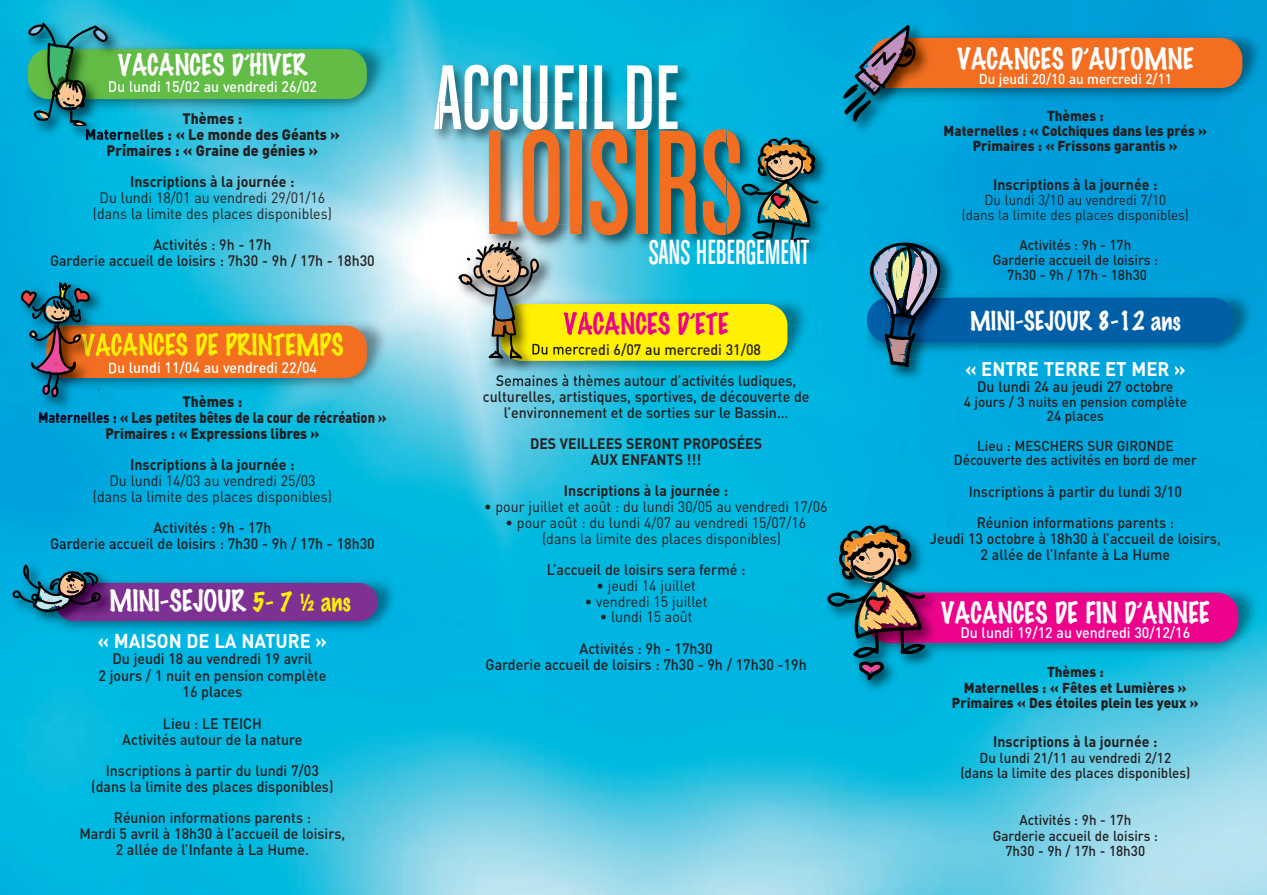
<style>
.page{position:relative;width:1267px;height:895px;background:#fff}
.page>*{position:absolute;margin:0;border:0;box-sizing:border-box;transform-origin:0 0}
.t1{font:158.4px "Chalet Comprime Cologne Sixty";color:#f36e21;scale:.83 1}
.t2{font:97.5px "Chalet Comprime Cologne Sixty";color:#fff;scale:.9 1}
.t3{font:36.9px "Chalet Comprime Cologne Sixty";color:#fff;scale:.83 1}
.t4{font:100 27px "Marker Felt";color:#fff;scale:.94 1}
.t5{font:100 27px "Marker Felt";color:#fff101;scale:.94 1}
.t6{font:100 27px "Marker Felt";color:#ed028c;scale:.94 1}
.t7{font:100 24px "Marker Felt";color:#fff;scale:.94 1}
.t8{font:700 19.5px "DIN";color:#fff;scale:.94 1}
.t9{font:500 15px/15.8px "DIN";color:#231f20;text-align:center;scale:.94 1}
.t10{font:15px/15.8px "DIN";color:#231f20;text-align:center;scale:.94 1}
.t11{font:700 15px/15.8px "DIN";color:#231f20;text-align:center;scale:.94 1}
.t12{font:900 15px/15.8px "DIN";color:#231f20;text-align:center;scale:.94 1}
.t13{font:500 15px "DIN";color:#fff;scale:.94 1}
.t14{font:500 14.25px/15.6px "DIN";color:#231f20;text-align:center;scale:.94 1}
.t15{font:900 14.25px/15px "DIN";color:#231f20;text-align:center;scale:.94 1}
.t16{font:14.25px/15px "DIN";color:#231f20;text-align:center;scale:.94 1}
.t17{font:500 14.25px "DIN";color:#fff;scale:.94 1}
.s1{font-size:24px;color:#fff101}
</style>
<div class="page">
<img style="left:0;top:0;width:1267px;height:895px">
<img style="left:132px;top:40px;width:270px;height:76px">
<div style="left:28px;top:49px;width:339px;height:50px;background:#63bc46;border-radius:21px"></div>
<img style="left:118px;top:316px;width:284px;height:78px">
<div style="left:46px;top:325px;width:321px;height:53px;background:#f36e21;border-radius:21px"></div>
<img style="left:943px;top:28px;width:324px;height:77px">
<div style="left:870px;top:38px;width:372px;height:50px;background:#f36e21;border-radius:21px"></div>
<img style="left:976px;top:289px;width:291px;height:70px">
<div style="left:867px;top:298px;width:367px;height:44px;background:#015fa7;border-radius:21px"></div>
<img style="left:408px;top:46px;width:328px;height:56px">
<img style="left:408px;top:102px;width:31px;height:76px">
<img style="left:439px;top:178px;width:365px;height:148px">
<img style="left:613px;top:102px;width:184px;height:18px">
<img style="left:439px;top:120px;width:288px;height:58px">
<img style="left:439px;top:102px;width:174px;height:28px">
<img style="left:627px;top:102px;width:50px;height:27px">
<img style="left:130px;top:573px;width:280px;height:65px">
<div style="left:55px;top:583px;width:323px;height:38px;background:#7f3193;border-radius:19px"></div>
<img style="left:8px;top:7px;width:124px;height:138px">
<img style="left:9px;top:40px;width:123px;height:76px">
<img style="left:108px;top:49px;width:24px;height:50px">
<img style="left:118px;top:53px;width:14px;height:23px">
<img style="left:109px;top:81px;width:23px;height:11px">
<img style="left:86px;top:129px;width:46px;height:11px">
<svg style="left:28px;top:23px;width:80px;height:102px"></svg>
<img style="left:0;top:266px;width:118px;height:154px">
<img style="left:92px;top:316px;width:26px;height:78px">
<img style="left:92px;top:325px;width:26px;height:53px">
<img style="left:53px;top:266px;width:62px;height:1px">
<img style="left:92px;top:333px;width:26px;height:23px">
<svg style="left:109px;top:363px;width:9px;height:10px"></svg>
<img style="left:39px;top:412px;width:77px;height:8px">
<svg style="left:21px;top:282px;width:71px;height:116px;background:#3d6d7a"></svg>
<img style="left:727px;top:120px;width:127px;height:141px">
<img style="left:727px;top:130px;width:13px;height:104px">
<svg style="left:741px;top:134px;width:80px;height:108px;background:#367a7f"></svg>
<img style="left:837px;top:223px;width:139px;height:170px">
<img style="left:849px;top:289px;width:127px;height:70px">
<img style="left:942px;top:298px;width:34px;height:44px">
<img style="left:837px;top:223px;width:17px;height:38px">
<svg style="left:866px;top:241px;width:76px;height:126px;background:#347290"></svg>
<img style="left:1001px;top:583px;width:266px;height:77px">
<div style="left:867px;top:592px;width:371px;height:50px;background:#ed028c;border-radius:21px"></div>
<img style="left:799px;top:483px;width:202px;height:231px">
<img style="left:926px;top:583px;width:71px;height:77px">
<img style="left:926px;top:592px;width:67px;height:50px">
<svg style="left:826px;top:520px;width:100px;height:161px;background:#367b8a"></svg>
<svg style="left:808px;top:684px;width:12px;height:7px"></svg>
<div style="left:0;top:546px;width:130px;height:92px;background:#00afe0"></div>
<img style="left:39px;top:573px;width:91px;height:65px">
<img style="left:55px;top:583px;width:75px;height:38px">
<img style="left:51px;top:546px;width:78px;height:3px">
<img style="left:110px;top:588px;width:20px;height:24px">
<img style="left:102px;top:634px;width:25px;height:4px">
<svg style="left:12px;top:564px;width:91px;height:54px;background:#2b6a8e"></svg>
<img style="left:584px;top:295px;width:240px;height:82px">
<img style="left:584px;top:295px;width:220px;height:31px">
<div style="left:501px;top:304px;width:286px;height:57px;background:#fff101;border-radius:21px"></div>
<img style="left:446px;top:225px;width:138px;height:157px">
<img style="left:489px;top:225px;width:92px;height:10px">
<img style="left:480px;top:359px;width:104px;height:18px">
<img style="left:541px;top:295px;width:43px;height:9px">
<img style="left:501px;top:304px;width:83px;height:57px">
<img style="left:563px;top:312px;width:21px;height:23px">
<img style="left:541px;top:344px;width:43px;height:10px">
<img style="left:497px;top:377px;width:87px;height:5px">
<img style="left:497px;top:374px;width:83px;height:3px">
<img style="left:458px;top:238px;width:83px;height:121px">
<img style="left:797px;top:0;width:136px;height:156px">
<img style="left:834px;top:122px;width:20px;height:21px">
<svg style="left:834px;top:1px;width:108px;height:121px;background:#2d87a0"></svg>
<h3 class="t4" style="left:118px;top:55px;width:203px">VACANCES D’HIVER</h3>
<p class="t13" style="left:108px;top:77px;width:224px">Du lundi 15/02 au vendredi 26/02</p>
<p class="t12" style="left:85px;top:110px;width:273px">Thèmes :<br>Maternelles : « Le monde des Géants »<br>Primaires : « Graine de génies »</p>
<p class="t11" style="left:130px;top:173px;width:176px">Inscriptions à la journée :</p>
<p class="t10" style="left:93px;top:189px;width:256px">Du lundi 18/01 au vendredi 29/01/16 (dans la limite des places disponibles)</p>
<p class="t9" style="left:50px;top:236px;width:347px">Activités : 9h - 17h<br>Garderie accueil de loisirs : 7h30 - 9h / 17h - 18h30</p>
<h3 class="t5" style="left:81px;top:335px;width:280px">VACANCES DE PRINTEMPS</h3>
<p class="t13" style="left:108px;top:358px;width:224px">Du lundi 11/04 au vendredi 22/04</p>
<p class="t12" style="left:38px;top:393px;width:372px">Thèmes :<br>Maternelles : « Les petites bêtes de la cour de récréation »<br>Primaires : « Expressions libres »</p>
<p class="t11" style="left:130px;top:456px;width:176px">Inscriptions à la journée :</p>
<p class="t10" style="left:93px;top:472px;width:256px">Du lundi 14/03 au vendredi 25/03 (dans la limite des places disponibles)</p>
<p class="t9" style="left:50px;top:519px;width:347px">Activités : 9h - 17h<br>Garderie accueil de loisirs : 7h30 - 9h / 17h - 18h30</p>
<h3 class="t4" style="left:109px;top:579px;width:259px">MINI-SEJOUR <span class="s1">5- 7 ½ ans</span></h3>
<h3 class="t8" style="left:98px;top:628px;width:246px">« MAISON DE LA NATURE »</h3>
<p class="t9" style="left:98px;top:650px;width:244px;line-height:16.5px">Du jeudi 18 au vendredi 19 avril<br>2 jours / 1 nuit en pension complète<br>16 places</p>
<p class="t9" style="left:122px;top:715px;width:193px">Lieu : LE TEICH<br>Activités autour de la nature</p>
<p class="t9" style="left:91px;top:762px;width:259px">Inscriptions à partir du lundi 7/03 (dans la limite des places disponibles)</p>
<p class="t9" style="left:79px;top:809px;width:284px">Réunion informations parents :<br>Mardi 5 avril à 18h30 à l’accueil de loisirs,<br>2 allée de l’Infante à La Hume.</p>
<h2 class="t2" style="left:434px;top:44px;width:274px">ACCUEILDE</h2>
<h1 class="t1" style="left:483px;top:95px;width:315px">LOISIRS</h1>
<h3 class="t3" style="left:649px;top:231px;width:195px">SANS HEBERGEMENT</h3>
<h3 class="t6" style="left:563px;top:313px;width:178px">VACANCES D’ETE</h3>
<p class="t9" style="left:496px;top:333px;width:321px;line-height:31.5px">Du mercredi 6/07 au mercredi 31/08<br>Semaines à thèmes autour d’activités ludiques,</p>
<p class="t9" style="left:483px;top:388px;width:349px">culturelles, artistiques, sportives, de découverte de l’environnement et de sorties sur le Bassin…</p>
<p class="t11" style="left:530px;top:435px;width:248px">DES VEILLEES SERONT PROPOSÉES<br>AUX ENFANTS !!!</p>
<p class="t11" style="left:564px;top:482px;width:176px">Inscriptions à la journée :</p>
<p class="t10" style="left:484px;top:498px;width:367px">• pour juillet et août : du lundi 30/05 au vendredi 17/06</p>
<p class="t10" style="left:542px;top:514px;width:282px;text-align:left;text-indent:-36px">• pour août : du lundi 4/07 au vendredi 15/07/16 (dans la limite des places disponibles)</p>
<p class="t9" style="left:547px;top:561px;width:213px">L’accueil de loisirs sera fermé :</p>
<p class="t10" style="left:596px;top:577px;width:107px">• jeudi 14 juillet</p>
<p class="t10" style="left:585px;top:593px;width:132px">• vendredi 15 juillet</p>
<p class="t10" style="left:600px;top:609px;width:100px">• lundi 15 août</p>
<p class="t9" style="left:485px;top:640px;width:343px">Activités : 9h - 17h30<br>Garderie accueil de loisirs : 7h30 - 9h / 17h30 -19h</p>
<h3 class="t4" style="left:957px;top:48px;width:253px">VACANCES D’AUTOMNE</h3>
<p class="t17" style="left:978px;top:70px;width:207px">Du jeudi 20/10 au mercredi 2/11</p>
<p class="t15" style="left:943px;top:108px;width:282px">Thèmes :<br>Maternelles : « Colchiques dans les prés »<br>Primaires : « Frissons garantis »</p>
<p class="t11" style="left:993px;top:176px;width:176px">Inscriptions à la journée :</p>
<p class="t16" style="left:962px;top:192px;width:243px">Du lundi 3/10 au vendredi 7/10<br>(dans la limite des places disponibles)</p>
<p class="t14" style="left:992px;top:236px;width:177px;line-height:15px">Activités : 9h - 17h<br>Garderie accueil de loisirs :<br>7h30 - 9h / 17h - 18h30</p>
<h3 class="t7" style="left:970px;top:302px;width:226px">MINI-SEJOUR 8-12 ans</h3>
<h3 class="t8" style="left:965px;top:356px;width:236px">« ENTRE TERRE ET MER »</h3>
<p class="t9" style="left:977px;top:378px;width:210px">Du lundi 24 au jeudi 27 octobre</p>
<p class="t14" style="left:964px;top:394px;width:239px;line-height:14.5px">4 jours / 3 nuits en pension complète<br>24 places</p>
<p class="t14" style="left:954px;top:437px;width:260px;line-height:14.5px">Lieu : MESCHERS SUR GIRONDE<br>Découverte des activités en bord de mer</p>
<p class="t9" style="left:969px;top:475px;width:228px;line-height:31.5px">Inscriptions à partir du lundi 3/10<br>Réunion informations parents :</p>
<p class="t9" style="left:930px;top:530px;width:311px">Jeudi 13 octobre à 18h30 à l’accueil de loisirs,<br>2 allée de l’Infante à La Hume</p>
<h3 class="t4" style="left:941px;top:602px;width:288px">VACANCES DE FIN D’ANNEE</h3>
<p class="t13" style="left:960px;top:623px;width:246px">Du lundi 19/12 au vendredi 30/12/16</p>
<p class="t15" style="left:952px;top:663px;width:264px;line-height:15.6px">Thèmes :<br>Maternelles : « Fêtes et Lumières »<br>Primaires « Des étoiles plein les yeux »</p>
<p class="t11" style="left:993px;top:733px;width:176px">Inscriptions à la journée :</p>
<p class="t14" style="left:960px;top:749px;width:246px">Du lundi 21/11 au vendredi 2/12<br>(dans la limite des places disponibles)</p>
<p class="t14" style="left:992px;top:811px;width:177px">Activités : 9h - 17h<br>Garderie accueil de loisirs :<br>7h30 - 9h / 17h - 18h30</p>
</div>
